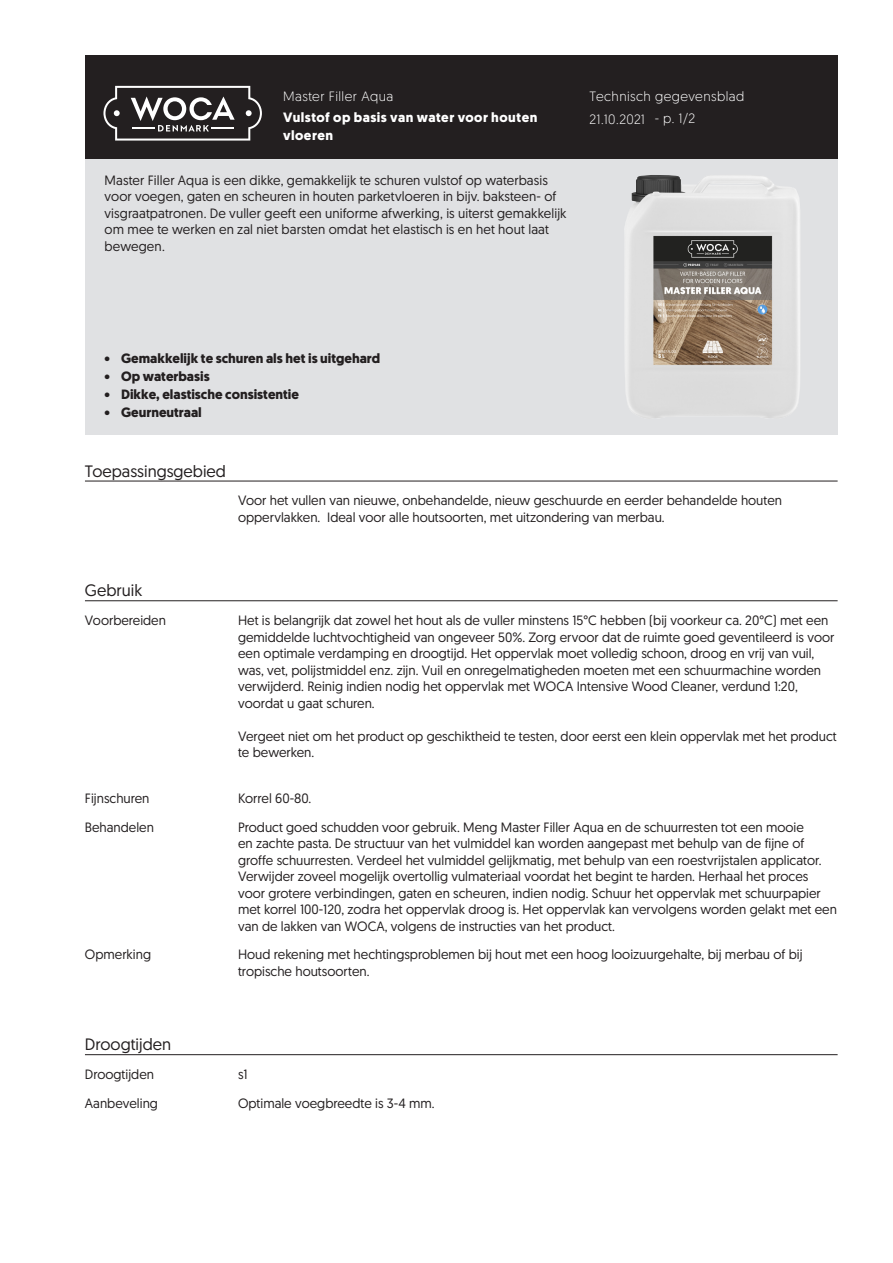
<style>
.page{position:relative;width:893px;height:1263px;background:#fff}
.page>*{position:absolute;margin:0;border:0;box-sizing:border-box;transform-origin:0 0}
.skyBodyHdn{font:16.5px "Geomanist";color:#231f20}
.skyBodyTxt{font:13.5px/16.5px "Geomanist";color:#231f20}
.skyRegularTxtBodytex{font:13.5px/16.5px "Geomanist";letter-spacing:.01em;color:#231f20}
.skyBulletBodytext{font:700 13.5px "Geomanist";color:#231f20}
.skyBodyCap{font:13.5px "Geomanist";color:#231f20}
.skyWhiteHdnBodytext{font:300 13.5px "Geomanist";letter-spacing:.03em;color:#fff}
.skyWhiteBoldHdnBodyt{font:700 13.5px/18px "Geomanist";letter-spacing:.035em;color:#fff}
</style>
<div class="page">
<div style="left:85px;top:159px;width:753px;height:276px;background:#e0e1e3"></div>
<div style="left:85px;top:55px;width:753px;height:104px;background:#231f20"></div>
<hr style="left:85px;top:481px;width:753px;height:1px;background:#231f20">
<hr style="left:85px;top:600px;width:753px;height:1px;background:#231f20">
<hr style="left:85px;top:1054px;width:753px;height:1px;background:#231f20">
<img style="left:624px;top:175px;width:176px;height:243px">
<svg style="left:103px;top:86px;width:159px;height:55px"></svg>
<p class="skyWhiteHdnBodytext" style="left:283px;top:87px;width:111px">Master Filler Aqua</p>
<p class="skyWhiteBoldHdnBodyt" style="left:283px;top:108px;width:256px">Vulstof op basis van water voor houten vloeren</p>
<p class="skyRegularTxtBodytex" style="left:105px;top:171px;width:463px">Master Filler Aqua is een dikke, gemakkelijk te schuren vulstof op waterbasis voor voegen, gaten en scheuren in houten parketvloeren in bijv. baksteen- of visgraatpatronen. De vuller geeft een uniforme afwerking, is uiterst gemakkelijk om mee te werken en zal niet barsten omdat het elastisch is en het hout laat bewegen.</p>
<p class="skyWhiteHdnBodytext" style="left:590px;top:87px;width:156px">Technisch gegevensblad</p>
<p class="skyWhiteHdnBodytext" style="left:655px;top:110px;width:42px">- p. 1/2</p>
<p class="skyWhiteHdnBodytext" style="left:590px;top:110px;width:57px">21.10.2021</p>
<p class="skyBulletBodytext" style="left:105px;top:350px;width:277px">• Gemakkelijk te schuren als het is uitgehard</p>
<p class="skyBulletBodytext" style="left:105px;top:368px;width:107px">• Op waterbasis</p>
<p class="skyBulletBodytext" style="left:105px;top:386px;width:196px">• Dikke, elastische consistentie</p>
<p class="skyBulletBodytext" style="left:105px;top:404px;width:99px">• Geurneutraal</p>
<p class="skyBodyHdn" style="left:85px;top:460px;width:143px">Toepassingsgebied</p>
<p class="skyBodyTxt" style="left:238px;top:492px;width:546px">Voor het vullen van nieuwe, onbehandelde, nieuw geschuurde en eerder behandelde houten oppervlakken. Ideal voor alle houtsoorten, met uitzondering van merbau.</p>
<p class="skyBodyHdn" style="left:85px;top:580px;width:59px">Gebruik</p>
<p class="skyBodyCap" style="left:85px;top:612px;width:83px">Voorbereiden</p>
<p class="skyBodyTxt" style="left:238px;top:612px;width:598px">Het is belangrijk dat zowel het hout als de vuller minstens 15°C hebben (bij voorkeur ca. 20°C) met een gemiddelde luchtvochtigheid van ongeveer 50%. Zorg ervoor dat de ruimte goed geventileerd is voor een optimale verdamping en droogtijd. Het oppervlak moet volledig schoon, droog en vrij van vuil, was, vet, polijstmiddel enz. zijn. Vuil en onregelmatigheden moeten met een schuurmachine worden verwijderd. Reinig indien nodig het oppervlak met WOCA Intensive Wood Cleaner, verdund 1:20, voordat u gaat schuren.</p>
<p class="skyBodyTxt" style="left:238px;top:727px;width:600px">Vergeet niet om het product op geschiktheid te testen, door eerst een klein oppervlak met het product te bewerken.</p>
<p class="skyBodyCap" style="left:85px;top:789px;width:66px">Fijnschuren</p>
<p class="skyBodyTxt" style="left:238px;top:789px;width:75px">Korrel 60-80.</p>
<p class="skyBodyCap" style="left:85px;top:818px;width:71px">Behandelen</p>
<p class="skyBodyTxt" style="left:238px;top:818px;width:600px">Product goed schudden voor gebruik. Meng Master Filler Aqua en de schuurresten tot een mooie<br>en zachte pasta. De structuur van het vulmiddel kan worden aangepast met behulp van de fijne of groffe schuurresten. Verdeel het vulmiddel gelijkmatig, met behulp van een roestvrijstalen applicator.<br>Verwijder zoveel mogelijk overtollig vulmateriaal voordat het begint te harden. Herhaal het proces voor grotere verbindingen, gaten en scheuren, indien nodig. Schuur het oppervlak met schuurpapier met korrel 100-120, zodra het oppervlak droog is. Het oppervlak kan vervolgens worden gelakt met een van de lakken van WOCA, volgens de instructies van het product.</p>
<p class="skyBodyCap" style="left:85px;top:946px;width:68px">Opmerking</p>
<p class="skyBodyTxt" style="left:238px;top:946px;width:566px">Houd rekening met hechtingsproblemen bij hout met een hoog looizuurgehalte, bij merbau of bij tropische houtsoorten.</p>
<p class="skyBodyHdn" style="left:85px;top:1034px;width:88px">Droogtijden</p>
<p class="skyBodyCap" style="left:85px;top:1066px;width:71px">Droogtijden</p>
<p class="skyBodyTxt" style="left:238px;top:1066px;width:11px">s1</p>
<p class="skyBodyCap" style="left:85px;top:1094px;width:74px">Aanbeveling</p>
<p class="skyBodyTxt" style="left:238px;top:1094px;width:198px">Optimale voegbreedte is 3-4 mm.</p>
</div>
